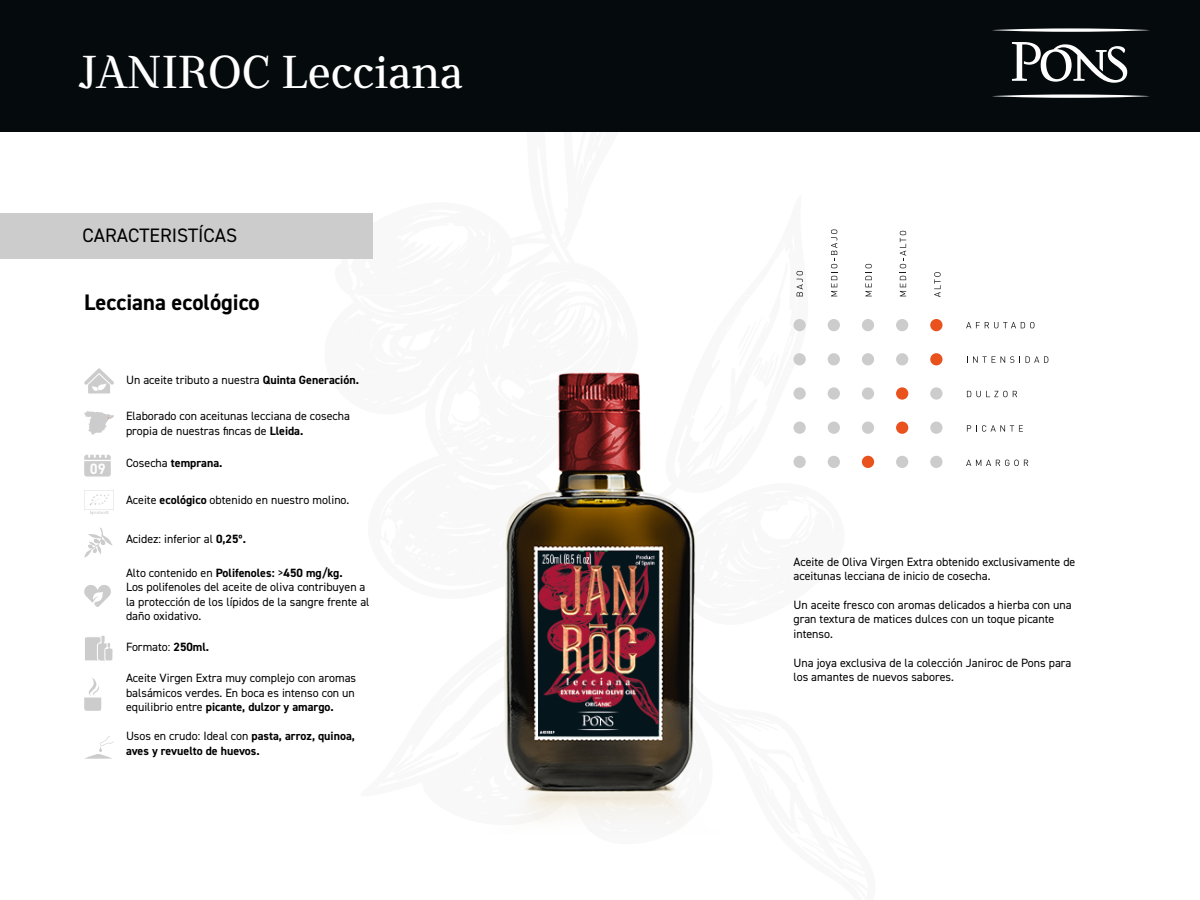
<style>
.page{position:relative;width:1200px;height:900px;background:#fff}
.page>*{position:absolute;margin:0;border:0;box-sizing:border-box;transform-origin:0 0}
.t1{font:45px "Elia";color:#fff}
.t2{font:700 22.5px "DIN2014";color:#000}
.t3{font:19.5px "DIN2014";color:#000}
.t4{font:700 14.7px "DIN Pro";color:#fff}
.t5{font:12px/14.4px "DIN2014";color:#000}
.t6{font:700 12px/14.4px "DIN2014";color:#000}
.s1{font-weight:700}
.s2{font-weight:400}
</style>
<div class="page">
<div style="left:0;top:0;width:1200px;height:132px;background:#050a0d"></div>
<img style="left:504px;top:372px;width:192px;height:452px">
<svg style="left:992px;top:28px;width:158px;height:70px"></svg>
<svg style="left:966px;top:322px;width:68px;height:6px"></svg>
<svg style="left:967px;top:356px;width:81px;height:7px"></svg>
<svg style="left:967px;top:391px;width:50px;height:6px"></svg>
<svg style="left:967px;top:425px;width:56px;height:7px"></svg>
<svg style="left:966px;top:460px;width:62px;height:6px"></svg>
<svg style="left:796px;top:271px;width:7px;height:25px"></svg>
<svg style="left:831px;top:229px;width:6px;height:67px"></svg>
<svg style="left:865px;top:264px;width:7px;height:32px"></svg>
<svg style="left:900px;top:231px;width:6px;height:65px"></svg>
<svg style="left:934px;top:272px;width:7px;height:25px"></svg>
<div style="left:930px;top:319px;width:13px;height:12px;background:#e9511d;border-radius:50%"></div>
<div style="left:930px;top:353px;width:13px;height:12px;background:#e9511d;border-radius:50%"></div>
<div style="left:828px;top:319px;width:12px;height:12px;background:#ccc;border-radius:50%"></div>
<div style="left:862px;top:319px;width:12px;height:12px;background:#ccc;border-radius:50%"></div>
<div style="left:896px;top:319px;width:12px;height:12px;background:#ccc;border-radius:50%"></div>
<div style="left:828px;top:353px;width:12px;height:12px;background:#ccc;border-radius:50%"></div>
<div style="left:862px;top:353px;width:12px;height:12px;background:#ccc;border-radius:50%"></div>
<div style="left:896px;top:353px;width:12px;height:12px;background:#ccc;border-radius:50%"></div>
<div style="left:793px;top:387px;width:13px;height:13px;background:#ccc;border-radius:50%"></div>
<div style="left:828px;top:387px;width:12px;height:13px;background:#cdcccc;border-radius:50%"></div>
<div style="left:862px;top:387px;width:12px;height:13px;background:#ccc;border-radius:50%"></div>
<div style="left:896px;top:387px;width:12px;height:13px;background:#e9511d;border-radius:50%"></div>
<div style="left:930px;top:387px;width:13px;height:13px;background:#ccc;border-radius:50%"></div>
<div style="left:930px;top:422px;width:13px;height:12px;background:#cdcccc;border-radius:50%"></div>
<div style="left:828px;top:422px;width:12px;height:12px;background:#ccc;border-radius:50%"></div>
<div style="left:862px;top:422px;width:12px;height:12px;background:#ccc;border-radius:50%"></div>
<div style="left:896px;top:422px;width:12px;height:12px;background:#e9511d;border-radius:50%"></div>
<div style="left:828px;top:456px;width:12px;height:12px;background:#cdcccc;border-radius:50%"></div>
<div style="left:793px;top:456px;width:13px;height:12px;background:#ccc;border-radius:50%"></div>
<div style="left:862px;top:456px;width:12px;height:12px;background:#e9511d;border-radius:50%"></div>
<div style="left:896px;top:456px;width:12px;height:12px;background:#ccc;border-radius:50%"></div>
<div style="left:930px;top:456px;width:13px;height:12px;background:#ccc;border-radius:50%"></div>
<div style="left:793px;top:319px;width:13px;height:12px;background:#ccc;border-radius:50%"></div>
<div style="left:793px;top:353px;width:13px;height:12px;background:#ccc;border-radius:50%"></div>
<div style="left:793px;top:422px;width:13px;height:12px;background:#ccc;border-radius:50%"></div>
<div style="left:0;top:214px;width:373px;height:45px;background:#ccc"></div>
<svg style="left:84px;top:368px;width:30px;height:25px"></svg>
<svg style="left:84px;top:411px;width:30px;height:24px"></svg>
<svg style="left:84px;top:490px;width:30px;height:25px"></svg>
<svg style="left:84px;top:527px;width:29px;height:31px"></svg>
<svg style="left:84px;top:585px;width:27px;height:22px"></svg>
<svg style="left:84px;top:454px;width:27px;height:23px"></svg>
<svg style="left:85px;top:635px;width:28px;height:26px"></svg>
<svg style="left:84px;top:678px;width:17px;height:33px"></svg>
<svg style="left:84px;top:736px;width:30px;height:23px"></svg>
<h1 class="t1" style="left:79px;top:45px;width:386px">JANIROC Lecciana</h1>
<h3 class="t3" style="left:82px;top:224px;width:156px">CARACTERISTÍCAS</h3>
<h2 class="t2" style="left:84px;top:287px;width:177px">Lecciana ecológico</h2>
<p class="t4" style="left:90px;top:456px;width:17px">09</p>
<p class="t5" style="left:126px;top:373px;width:235px">Un aceite tributo a nuestra <span class="s1">Quinta Generación.</span></p>
<p class="t5" style="left:126px;top:409px;width:226px">Elaborado con aceitunas lecciana de cosecha propia de nuestras fincas de <span class="s1">Lleida.</span></p>
<p class="t6" style="left:126px;top:455px;width:98px"><span class="s2">Cosecha</span> temprana.</p>
<p class="t5" style="left:126px;top:493px;width:225px">Aceite <span class="s1">ecológico</span> obtenido en nuestro molino.</p>
<p class="t5" style="left:126px;top:531px;width:122px">Acidez: inferior al <span class="s1">0,25º.</span></p>
<p class="t5" style="left:126px;top:565px;width:245px">Alto contenido en <span class="s1">Polifenoles:</span> &gt;<span class="s1">450 mg/kg.<br></span>Los polifenoles del aceite de oliva contribuyen a la protección de los lípidos de la sangre frente al daño oxidativo.</p>
<p class="t5" style="left:126px;top:640px;width:85px">Formato: <span class="s1">250ml.</span></p>
<p class="t5" style="left:126px;top:671px;width:232px;text-align:justify">Aceite Virgen Extra muy complejo con aromas balsámicos verdes. En boca es intenso con un equilibrio entre <span class="s1">picante, dulzor y amargo.</span></p>
<p class="t6" style="left:126px;top:729px;width:230px"><span class="s2">Usos en crudo: Ideal con</span> pasta, arroz, quinoa, aves y revuelto de huevos.</p>
<p class="t5" style="left:794px;top:554px;width:283px">Aceite de Oliva Virgen Extra obtenido exclusivamente de aceitunas lecciana de inicio de cosecha.</p>
<p class="t5" style="left:794px;top:597px;width:280px">Un aceite fresco con aromas delicados a hierba con una gran textura de matices dulces con un toque picante intenso.</p>
<p class="t5" style="left:794px;top:655px;width:279px">Una joya exclusiva de la colección Janiroc de Pons para los amantes de nuevos sabores.</p>
</div>
